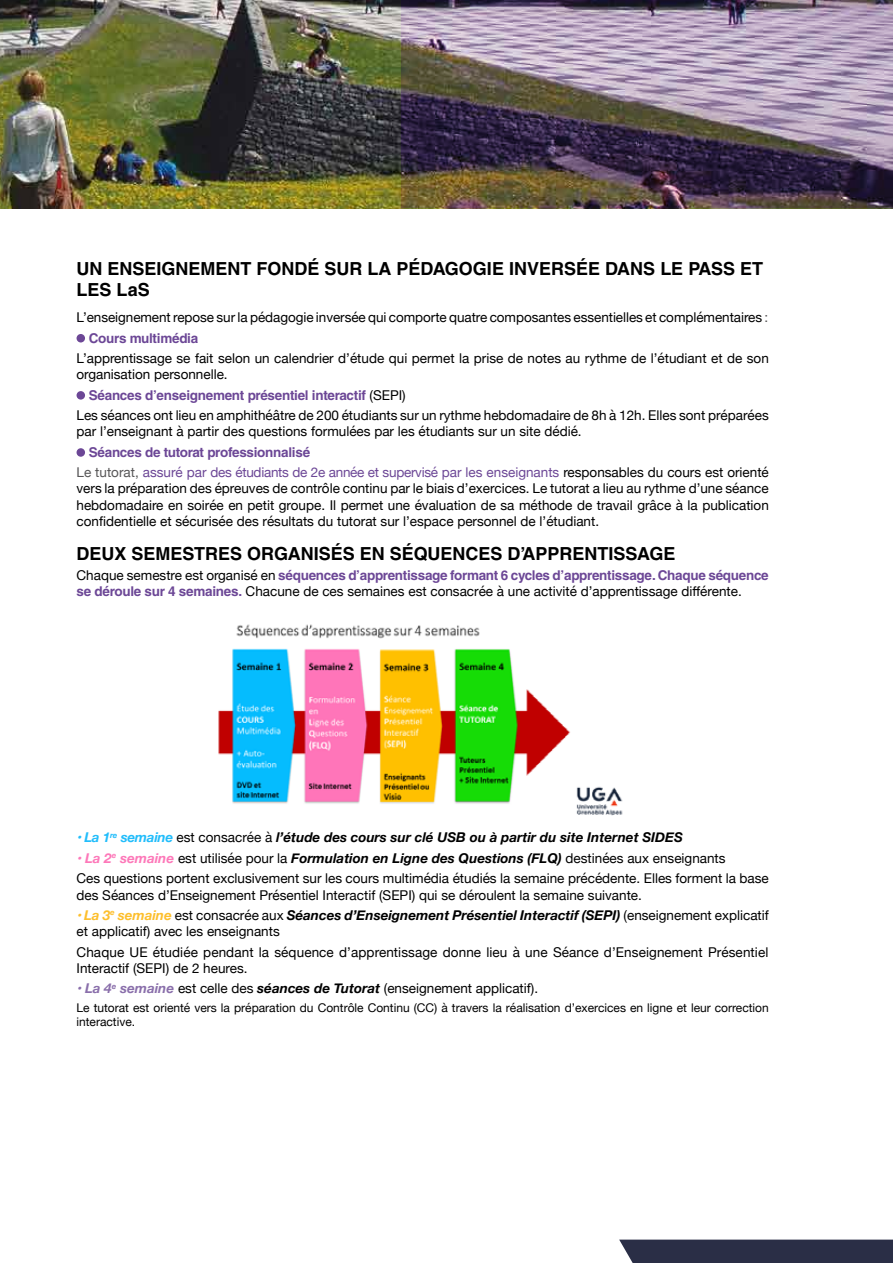
<style>
.page{position:relative;width:893px;height:1263px;background:#fff}
.page>*{position:absolute;margin:0;border:0;box-sizing:border-box;transform-origin:0 0}
.t1{font:700 18px/21px "Helvetica LT Std";color:#000}
.t2{font:13.5px/16.2px "Helvetica Neue";color:#000}
.t3{font:700 13.5px "Helvetica LT Std";letter-spacing:-.02em;color:#6c4796}
.t4{font:italic 700 13.5px "Helvetica Neue";color:#000}
.t5{font:12px/14.4px "Helvetica Neue";color:#000}
.s1{color:#575657}
.s2{font-family:"Helvetica Neue";font-weight:400;color:#000}
.s3{color:#6c4796}
.s4{font-family:"Helvetica LT Std";font-weight:700;color:#6c4796}
.s5{color:#22bdfb}
.s6{font-weight:400;font-style:normal}
.s7{font-weight:700;font-style:italic;color:#fd78b9}
.s8{font-weight:700;font-style:italic}
.s9{font-weight:700;font-style:italic;color:#fdbf2d}
.s10{font-weight:700;font-style:italic;color:#8a6fab}
</style>
<div class="page">
<img style="left:0;top:0;width:401px;height:208px">
<img style="left:401px;top:0;width:492px;height:208px">
<div style="left:77px;top:334px;width:8px;height:8px;background:#6c4796;border-radius:50%"></div>
<div style="left:77px;top:391px;width:8px;height:9px;background:#6c4796;border-radius:50%"></div>
<div style="left:77px;top:448px;width:8px;height:9px;background:#6c4796;border-radius:50%"></div>
<img style="left:218px;top:624px;width:405px;height:192px">
<div style="left:619px;top:1239px;width:274px;height:24px;background:#2a2e46"></div>
<h1 class="t1" style="left:77px;top:257px;width:688px">UN ENSEIGNEMENT FONDÉ SUR LA PÉDAGOGIE INVERSÉE DANS LE PASS ET<br>LES LaS</h1>
<p class="t2" style="left:77px;top:310px;width:693px">L’enseignement repose sur la pédagogie inversée qui comporte quatre composantes essentielles et complémentaires <span class="s1">:</span></p>
<p class="t3" style="left:89px;top:329px;width:111px">Cours multimédia</p>
<p class="t2" style="left:77px;top:351px;width:694px">L’apprentissage se fait selon un calendrier d’étude qui permet la prise de notes au rythme de l’étudiant et de son organisation personnelle.</p>
<p class="t3" style="left:89px;top:387px;width:318px">Séances d’enseignement présentiel interactif <span class="s2">(SEPI)</span></p>
<p class="t2" style="left:77px;top:408px;width:694px">Les séances ont lieu en amphithéâtre de 200 étudiants sur un rythme hebdomadaire de 8h à 12h. Elles sont préparées par l’enseignant à partir des questions formulées par les étudiants sur un site dédié.</p>
<p class="t3" style="left:89px;top:444px;width:223px">Séances de tutorat professionnalisé</p>
<p class="t2" style="left:77px;top:465px;width:694px;text-align:justify"><span class="s1">Le tutorat,</span> <span class="s3">assuré par des étudiants de 2e année et supervisé par les enseignants</span> responsables du cours est orienté vers la préparation des épreuves de contrôle continu par le biais d’exercices. Le tutorat a lieu au rythme d’une séance hebdomadaire en soirée en petit groupe. Il permet une évaluation de sa méthode de travail grâce à la publication confidentielle et sécurisée des résultats du tutorat sur l’espace personnel de l’étudiant.</p>
<h1 class="t1" style="left:77px;top:542px;width:600px">DEUX SEMESTRES ORGANISÉS EN SÉQUENCES D’APPRENTISSAGE</h1>
<p class="t3" style="left:77px;top:567px;width:694px"><span class="s2">Chaque semestre est organisé en</span> séquences d’apprentissage formant 6 cycles d’apprentissage. Chaque séquence</p>
<p class="t2" style="left:77px;top:584px;width:667px"><span class="s4">se déroule sur 4 semaines.</span> Chacune de ces semaines est consacrée à une activité d’apprentissage différente.</p>
<p class="t4" style="left:77px;top:827px;width:608px"><span class="s5">• La 1</span><sup>re</sup> <span class="s5">semaine</span> <span class="s6">est consacrée à</span> l’étude des cours sur clé USB ou à partir du site Internet SIDES</p>
<p class="t2" style="left:77px;top:849px;width:694px;line-height:20.4px"><span class="s7">• La 2</span><sup>e</sup> <span class="s7">semaine</span> est utilisée pour la <span class="s8">Formulation en Ligne des Questions (FLQ)</span> destinées aux enseignants<br>Ces questions portent exclusivement sur les cours multimédia étudiés la semaine précédente. Elles forment la base</p>
<p class="t2" style="left:77px;top:887px;width:567px">des Séances d’Enseignement Présentiel Interactif (SEPI) qui se déroulent la semaine suivante.</p>
<p class="t2" style="left:77px;top:908px;width:694px"><span class="s9">• La 3</span><sup>e</sup> <span class="s9">semaine</span> est consacrée aux <span class="s8">Séances d’Enseignement Présentiel Interactif (SEPI)</span> (enseignement explicatif et applicatif) avec les enseignants</p>
<p class="t2" style="left:77px;top:944px;width:693px">Chaque UE étudiée pendant la séquence d’apprentissage donne lieu à une Séance d’Enseignement Présentiel<br>Interactif (SEPI) de 2 heures.</p>
<p class="t2" style="left:77px;top:981px;width:463px"><span class="s10">• La 4</span><sup>e</sup> <span class="s10">semaine</span> est celle des <span class="s8">séances de Tutorat</span> (enseignement applicatif).</p>
<p class="t5" style="left:77px;top:1001px;width:694px">Le tutorat est orienté vers la préparation du Contrôle Continu (CC) à travers la réalisation d’exercices en ligne et leur correction interactive.</p>
</div>
